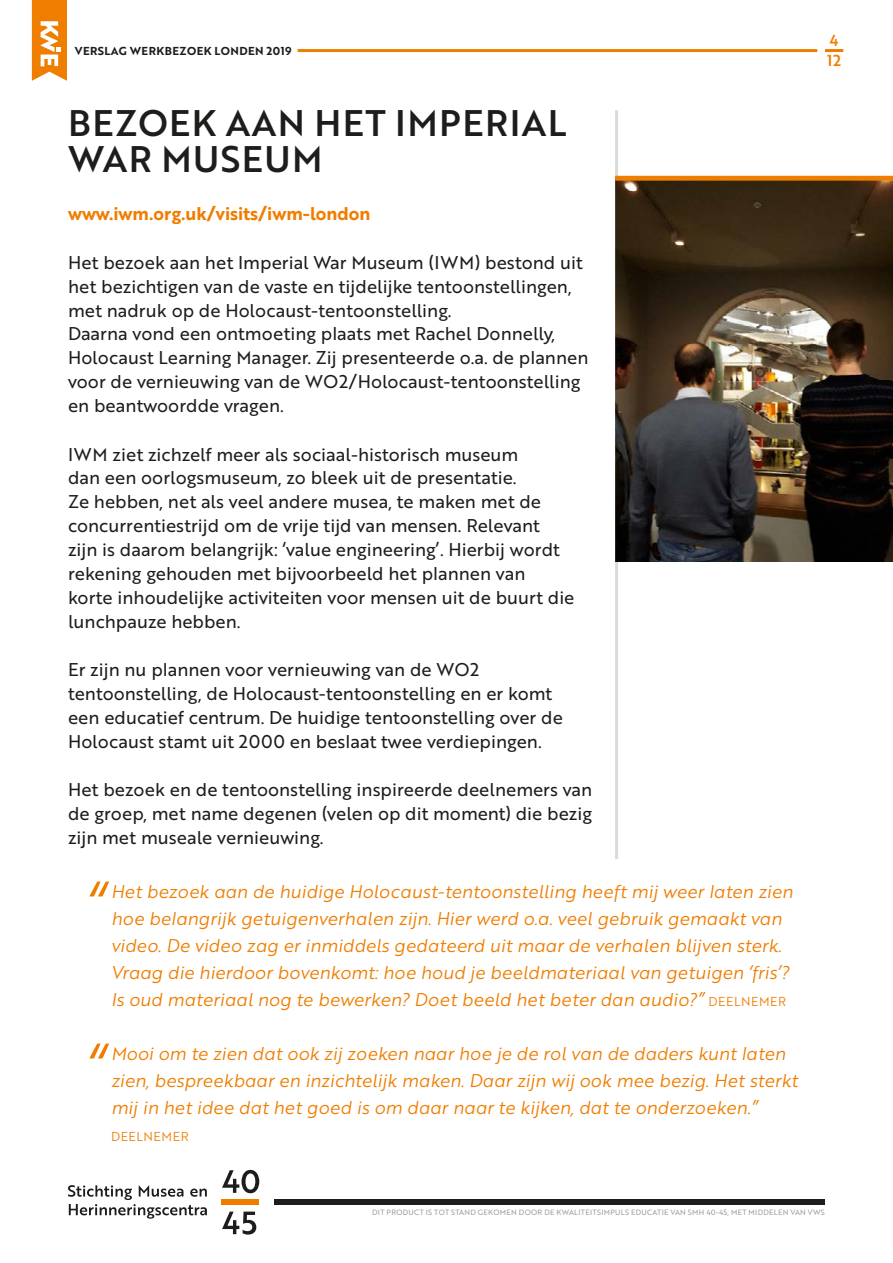
<style>
.page{position:relative;width:893px;height:1263px;background:#fff}
.page>*{position:absolute;margin:0;border:0;box-sizing:border-box;transform-origin:0 0}
.t1{font:55.5px "Brother 1816 Book Italic";color:#ef7d00}
.t2{font:36px/36px "Brother 1816 Medium";letter-spacing:.04em;color:#1d1d1b}
.t3{font:18px/24px "Brother 1816 Regular";color:#1d1d1b}
.t4{font:18px/27px "Brother 1816 Book Italic";color:#ef7d00}
.t5{font:18px "Brother 1816 Bold";color:#ef7d00}
.t6{font:15.45px "Brother 1816 Medium";color:#ef7d00}
.t7{font:12.6px "Brother 1816 Book";letter-spacing:.04em;color:#ef7d00}
.t8{font:11.25px "Brother 1816 Bold";letter-spacing:.04em;color:#1d1d1b}
.t9{font:7.5px "Brother 1816 Regular";letter-spacing:.04em;color:#9d9d9c}
.s1{font-family:"Brother 1816 Book";font-size:12.6px}
</style>
<div class="page">
<hr style="left:615px;top:110px;width:3px;height:1042px;background:#dadada">
<svg style="left:68px;top:1185px;width:139px;height:34px"></svg>
<svg style="left:222px;top:1211px;width:34px;height:23px"></svg>
<svg style="left:222px;top:1170px;width:37px;height:23px"></svg>
<div style="left:275px;top:1199px;width:550px;height:6px;background:#1d1d1b"></div>
<div style="left:222px;top:1199px;width:37px;height:6px;background:#ef7d00"></div>
<hr style="left:825px;top:49px;width:18px;height:3px;background:#ef7d00">
<svg style="left:32px;top:0;width:35px;height:81px"></svg>
<hr style="left:298px;top:49px;width:519px;height:3px;background:#ef7d00">
<img style="left:615px;top:181px;width:278px;height:380px">
<div style="left:615px;top:176px;width:278px;height:5px;background:#ef7d00"></div>
<div style="left:68px;top:859px;width:757px;height:303px;background:#fff"></div>
<p class="t8" style="left:75px;top:42px;width:218px">VERSLAG WERKBEZOEK LONDEN 2019</p>
<h2 class="t2" style="left:68px;top:104px;width:500px">BEZOEK AAN HET IMPERIAL<br>WAR MUSEUM</h2>
<p class="t5" style="left:68px;top:200px;width:304px">www.iwm.org.uk/visits/iwm-london</p>
<p class="t3" style="left:68px;top:249px;width:522px">Het bezoek aan het Imperial War Museum (IWM) bestond uit het bezichtigen van de vaste en tijdelijke tentoonstellingen, met nadruk op de Holocaust-tentoonstelling.<br>Daarna vond een ontmoeting plaats met Rachel Donnelly, Holocaust Learning Manager. Zij presenteerde o.a. de plannen voor de vernieuwing van de WO2/Holocaust-tentoonstelling en beantwoordde vragen.</p>
<p class="t3" style="left:68px;top:441px;width:508px">IWM ziet zichzelf meer als sociaal-historisch museum<br>dan een oorlogsmuseum, zo bleek uit de presentatie.<br>Ze hebben, net als veel andere musea, te maken met de concurrentiestrijd om de vrije tijd van mensen. Relevant<br>zijn is daarom belangrijk: ‘value engineering’. Hierbij wordt rekening gehouden met bijvoorbeeld het plannen van korte inhoudelijke activiteiten voor mensen uit de buurt die lunchpauze hebben.</p>
<p class="t3" style="left:68px;top:657px;width:496px">Er zijn nu plannen voor vernieuwing van de WO2 tentoonstelling, de Holocaust-tentoonstelling en er komt een educatief centrum. De huidige tentoonstelling over de Holocaust stamt uit 2000 en beslaat twee verdiepingen.</p>
<p class="t3" style="left:68px;top:777px;width:526px;text-align:justify">Het bezoek en de tentoonstelling inspireerde deelnemers van de groep, met name degenen (velen op dit moment) die bezig zijn met museale vernieuwing.</p>
<h1 class="t1" style="left:84px;top:864px;width:20px">“</h1>
<p class="t4" style="left:111px;top:877px;width:683px">Het bezoek aan de huidige Holocaust-tentoonstelling heeft mij weer laten zien hoe belangrijk getuigenverhalen zijn. Hier werd o.a. veel gebruik gemaakt van video. De video zag er inmiddels gedateerd uit maar de verhalen blijven sterk.<br>Vraag die hierdoor bovenkomt: hoe houd je beeldmateriaal van getuigen ‘fris’?<br>Is oud materiaal nog te bewerken? Doet beeld het beter dan audio?” <span class="s1">DEELNEMER</span></p>
<h1 class="t1" style="left:84px;top:1026px;width:20px">“</h1>
<p class="t4" style="left:111px;top:1039px;width:688px">Mooi om te zien dat ook zij zoeken naar hoe je de rol van de daders kunt laten zien, bespreekbaar en inzichtelijk maken. Daar zijn wij ook mee bezig. Het sterkt mij in het idee dat het goed is om daar naar te kijken, dat te onderzoeken.”</p>
<p class="t7" style="left:111px;top:1127px;width:79px">DEELNEMER</p>
<p class="t6" style="left:830px;top:29px;width:11px">4</p>
<p class="t6" style="left:827px;top:49px;width:15px">12</p>
<p class="t9" style="left:372px;top:1207px;width:454px">DIT PRODUCT IS TOT STAND GEKOMEN DOOR DE KWALITEITSIMPULS EDUCATIE VAN SMH 40-45, MET MIDDELEN VAN VWS</p>
</div>
